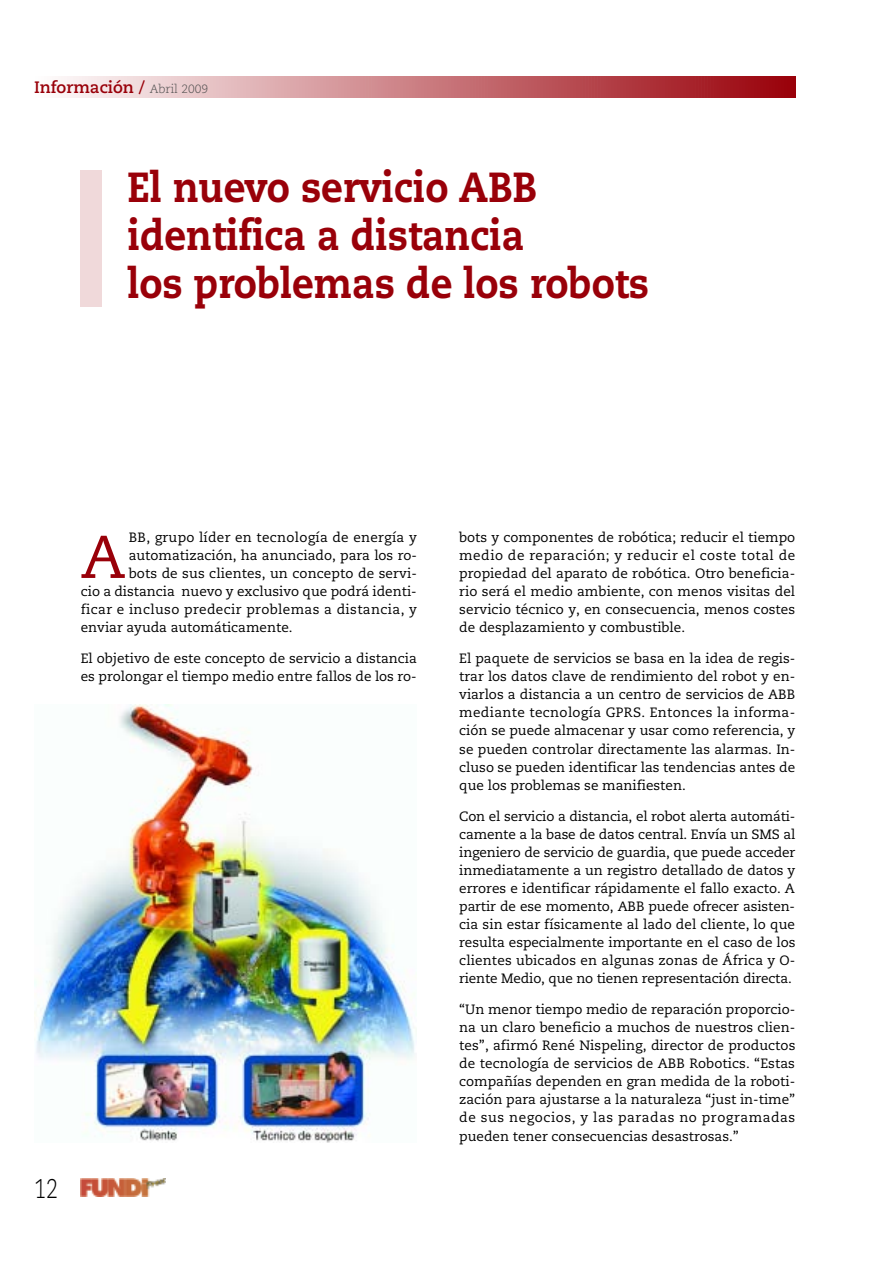
<style>
.page{position:relative;width:893px;height:1263px;background:#fff}
.page>*{position:absolute;margin:0;border:0;box-sizing:border-box;transform-origin:0 0}
.t1{font:60.3px "Caecilia";color:#990009}
.t2{font:800 42px/48px "Caecilia";color:#990009;scale:.9 1}
.t3{font:300 27px "Caecilia";color:#000;scale:.8 1}
.t4{font:700 16.5px "Caecilia";color:#990009}
.t5{font:13.5px/18px "Caecilia";color:#000;text-align:justify}
.t6{font:13.5px "Caecilia";letter-spacing:.03em;color:#000}
.t7{font:13.5px "Caecilia";letter-spacing:.02em;color:#000}
.s1{font-weight:300;font-size:12px;color:#4d4d4d}
</style>
<div class="page">
<svg style="left:64px;top:77px;width:732px;height:21px;background:#c97a7f"></svg>
<img style="left:81px;top:1178px;width:85px;height:18px">
<div style="left:81px;top:170px;width:21px;height:136px;background:#f0d9da"></div>
<img style="left:34px;top:705px;width:381px;height:437px">
<p class="t4" style="left:34px;top:81px;width:176px">Información / <span class="s1">Abril 2009</span></p>
<p class="t2" style="left:128px;top:167px;width:581px">El nuevo servicio ABB identifica a distancia<br>los problemas de los robots</p>
<p class="t1" style="left:81px;top:532px;width:46px">A</p>
<p class="t7" style="left:129px;top:531px;width:289px">BB, grupo líder en tecnología de energía y</p>
<p class="t5" style="left:129px;top:547px;width:290px">automatización, ha anunciado, para los ro-</p>
<p class="t5" style="left:129px;top:565px;width:290px">bots de sus clientes, un concepto de servi-</p>
<p class="t5" style="left:81px;top:583px;width:337px">cio a distancia nuevo y exclusivo que podrá identi-</p>
<p class="t6" style="left:81px;top:603px;width:338px">ficar e incluso predecir problemas a distancia, y</p>
<p class="t5" style="left:81px;top:619px;width:213px">enviar ayuda automáticamente.</p>
<p class="t5" style="left:81px;top:650px;width:337px">El objetivo de este concepto de servicio a distancia es prolongar el tiempo medio entre fallos de los ro-</p>
<p class="t3" style="left:34px;top:1177px;width:32px">12</p>
<p class="t5" style="left:459px;top:529px;width:337px">bots y componentes de robótica; reducir el tiempo medio de reparación; y reducir el coste total de propiedad del aparato de robótica. Otro beneficia&shy;rio será el medio ambiente, con menos visitas del servicio técnico y, en consecuencia, menos costes de desplazamiento y combustible.</p>
<p class="t5" style="left:459px;top:651px;width:338px">El paquete de servicios se basa en la idea de regis&shy;trar los datos clave de rendimiento del robot y en&shy;viarlos a distancia a un centro de servicios de ABB mediante tecnología GPRS. Entonces la informa&shy;ción se puede almacenar y usar como referencia, y se pueden controlar directamente las alarmas. In&shy;cluso se pueden identificar las tendencias antes de que los problemas se manifiesten.</p>
<p class="t5" style="left:459px;top:808px;width:338px">Con el servicio a distancia, el robot alerta automáti&shy;camente a la base de datos central. Envía un SMS al ingeniero de servicio de guardia, que puede acceder inmediatamente a un registro detallado de datos y errores e identificar rápidamente el fallo exacto. A partir de ese momento, ABB puede ofrecer asisten&shy;cia sin estar físicamente al lado del cliente, lo que resulta especialmente importante en el caso de los clientes ubicados en algunas zonas de África y O&shy;riente Medio, que no tienen representación directa.</p>
<p class="t5" style="left:459px;top:1001px;width:338px">“Un menor tiempo medio de reparación proporcio&shy;na un claro beneficio a muchos de nuestros clien&shy;tes”, afirmó René Nispeling, director de productos de tecnología de servicios de ABB Robotics. “Estas compañías dependen en gran medida de la roboti&shy;zación para ajustarse a la naturaleza “just in-time” de sus negocios, y las paradas no programadas pueden tener consecuencias desastrosas.”</p>
</div>
